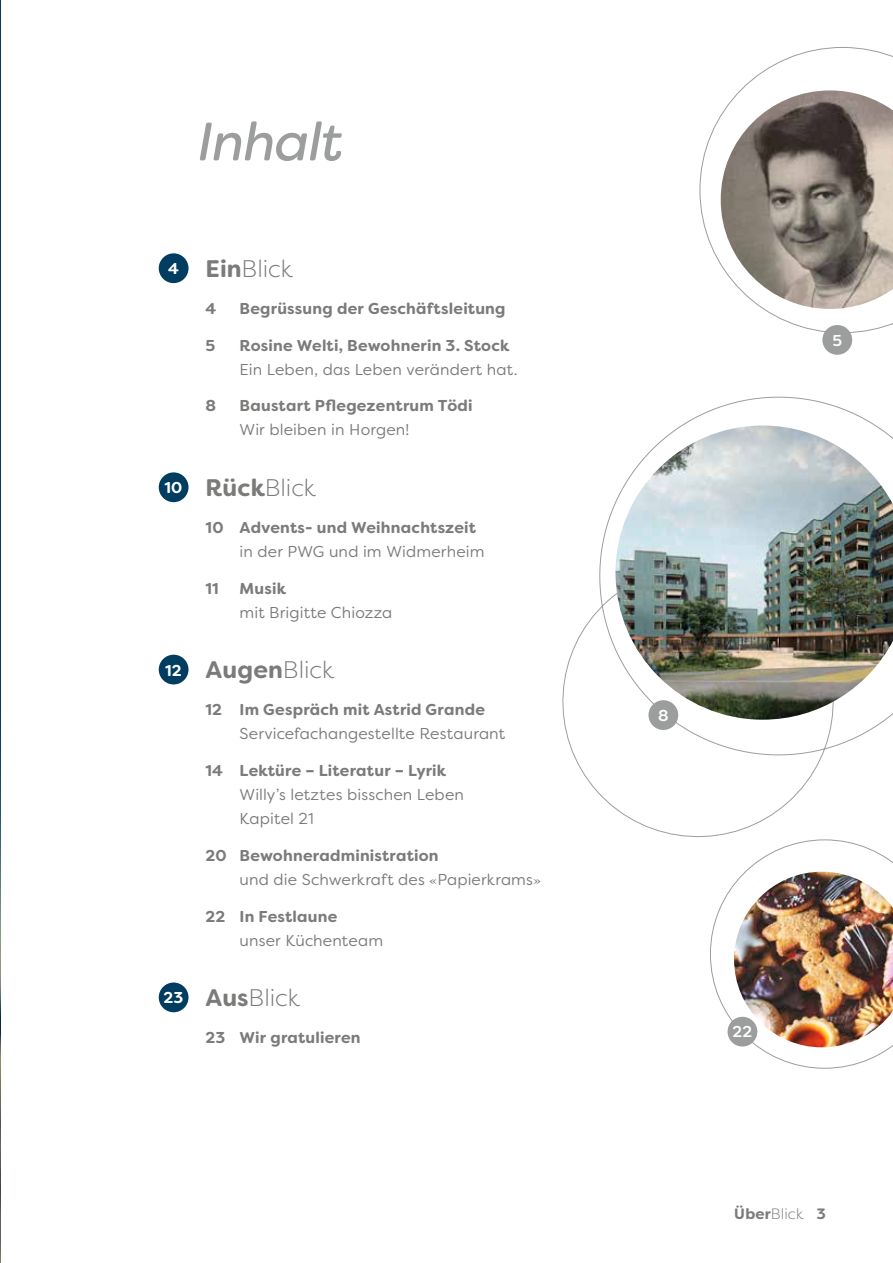
<style>
.page{position:relative;width:893px;height:1263px;background:#fff}
.page>*{position:absolute;margin:0;border:0;box-sizing:border-box;transform-origin:0 0}
.t1{font:italic 54px "Filson Soft";letter-spacing:-.025em;color:#9c9d9d}
.t2{font:300 24px "Filson Soft";letter-spacing:-.005em;color:#7b7b7a}
.t3{font:700 24px "Filson Soft";letter-spacing:.01em;color:#7b7b7a}
.t4{font:15.75px/24px "Filson Soft";letter-spacing:.01em;color:#7b7b7a}
.t5{font:700 15.75px "Filson Soft";letter-spacing:.015em;color:#7b7b7a}
.t6{font:500 15.75px "Filson Soft";color:#fff}
.t7{font:700 15px "Filson Soft";color:#7b7b7a}
.s1{font-weight:700;font-size:15.75px;color:#fff}
.s2{font-weight:700}
.s3{font-size:15.75px;color:#fff}
.s4{font-weight:300}
.s5{font-family:"Freight Text Pro"}
</style>
<div class="page">
<hr style="left:0;top:0;width:1px;height:1263px;background:#003d60">
<img style="left:0;top:751px;width:1px;height:512px">
<svg style="left:562px;top:396px;width:324px;height:442px"></svg>
<svg style="left:710px;top:839px;width:183px;height:230px"></svg>
<img style="left:734px;top:872px;width:159px;height:175px">
<img style="left:615px;top:425px;width:278px;height:295px">
<svg style="left:699px;top:47px;width:194px;height:286px"></svg>
<img style="left:721px;top:90px;width:172px;height:219px">
<div style="left:822px;top:325px;width:30px;height:30px;background:#9c9d9d;border-radius:50%"></div>
<div style="left:648px;top:700px;width:30px;height:30px;background:#9c9d9d;border-radius:50%"></div>
<div style="left:727px;top:1017px;width:30px;height:29px;background:#9c9d9d;border-radius:50%"></div>
<div style="left:159px;top:253px;width:30px;height:30px;background:#003d60;border-radius:50%"></div>
<div style="left:159px;top:472px;width:30px;height:30px;background:#003d60;border-radius:50%"></div>
<div style="left:159px;top:655px;width:30px;height:29px;background:#003d60;border-radius:50%"></div>
<div style="left:159px;top:982px;width:30px;height:30px;background:#003d60;border-radius:50%"></div>
<h1 class="t1" style="left:198px;top:107px;width:148px">Inhalt</h1>
<h2 class="t2" style="left:168px;top:254px;width:127px"><span class="s1">4</span> <span class="s2">Ein</span>Blick</h2>
<p class="t5" style="left:206px;top:298px;width:12px">4</p>
<p class="t5" style="left:240px;top:298px;width:268px">Begrüssung der Geschäftsleitung</p>
<p class="t5" style="left:206px;top:335px;width:11px">5</p>
<p class="t5" style="left:240px;top:335px;width:271px">Rosine Welti, Bewohnerin 3. Stock</p>
<p class="t4" style="left:240px;top:357px;width:280px">Ein Leben, das Leben verändert hat.</p>
<p class="t5" style="left:206px;top:396px;width:12px">8</p>
<p class="t5" style="left:240px;top:396px;width:235px">Baustart Pflegezentrum Tödi</p>
<p class="t4" style="left:240px;top:418px;width:171px">Wir bleiben in Horgen!</p>
<h2 class="t2" style="left:164px;top:473px;width:153px"><span class="s1">10</span> <span class="s2">Rück</span>Blick</h2>
<p class="t5" style="left:206px;top:517px;width:272px">10 Advents- und Weihnachtszeit</p>
<p class="t4" style="left:240px;top:539px;width:246px">in der PWG und im Widmerheim</p>
<p class="t5" style="left:206px;top:578px;width:15px">11</p>
<p class="t5" style="left:240px;top:578px;width:48px">Musik</p>
<p class="t4" style="left:240px;top:600px;width:154px">mit Brigitte Chiozza</p>
<h2 class="t3" style="left:165px;top:654px;width:171px"><span class="s3">12</span> Augen<span class="s4">Blick</span></h2>
<p class="t5" style="left:206px;top:699px;width:281px">12 Im Gespräch mit Astrid Grande</p>
<p class="t4" style="left:240px;top:722px;width:267px">Servicefachangestellte Restaurant</p>
<p class="t5" style="left:206px;top:760px;width:242px">14 Lektüre – Literatur – Lyrik</p>
<p class="t4" style="left:240px;top:782px;width:226px">Willy’s letztes bisschen Leben<br>Kapitel 21</p>
<p class="t4" style="left:240px;top:843px;width:303px;text-indent:-34px"><span class="s2">20 Bewohneradministration<br></span>und die Schwerkraft des <span class="s5">«</span>Papierkrams<span class="s5">»</span></p>
<p class="t5" style="left:206px;top:906px;width:133px">22 In Festlaune</p>
<p class="t4" style="left:240px;top:928px;width:145px">unser Küchenteam</p>
<h2 class="t2" style="left:163px;top:983px;width:138px"><span class="s1">23</span> <span class="s2">Aus</span>Blick</h2>
<p class="t5" style="left:206px;top:1027px;width:157px">23 Wir gratulieren</p>
<p class="t6" style="left:832px;top:330px;width:11px">5</p>
<p class="t6" style="left:658px;top:705px;width:12px">8</p>
<p class="t6" style="left:733px;top:1022px;width:21px">22</p>
<p class="t7" style="left:734px;top:1204px;width:93px">Über<span class="s4">Blick</span> 3</p>
</div>
